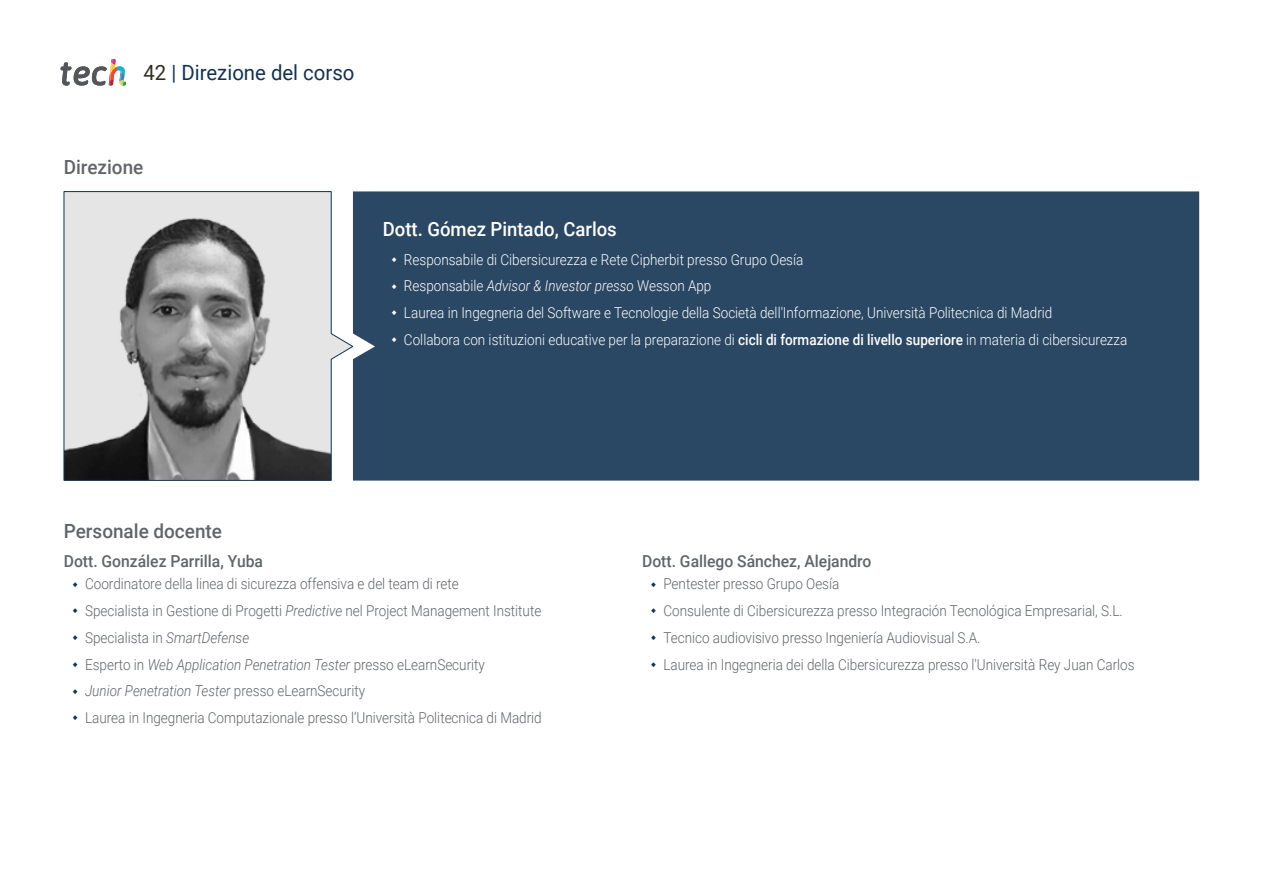
<style>
.page{position:relative;width:1263px;height:893px;background:#fff}
.page>*{position:absolute;margin:0;border:0;box-sizing:border-box;transform-origin:0 0}
.t1{font:21px "Roboto";color:#123352}
.t2{font:500 19.5px "Roboto";color:#61646a}
.t3{font:500 19.5px "Roboto";color:#fff;scale:.95 1}
.t4{font:500 16.5px "Roboto";color:#61646a;scale:.95 1}
.t5{font:300 15px/26.7px "Roboto";color:#61646a;scale:.9 1}
.t6{font:300 15px/26.7px "Roboto";color:#fff;scale:.9 1}
.s1{color:#312e20}
.s2{font-style:italic}
.s3{font-weight:500}
</style>
<div class="page">
<div style="left:353px;top:191px;width:846px;height:290px;background:#2a4763"></div>
<svg style="left:64px;top:191px;width:289px;height:290px;background:#b0b1b1"></svg>
<svg style="left:61px;top:59px;width:65px;height:27px"></svg>
<svg style="left:392px;top:257px;width:5px;height:5px"></svg>
<svg style="left:392px;top:284px;width:5px;height:5px"></svg>
<svg style="left:392px;top:310px;width:5px;height:5px"></svg>
<svg style="left:392px;top:337px;width:5px;height:5px"></svg>
<h1 class="t1" style="left:144px;top:57px;width:213px"><span class="s1">42</span> | Direzione del corso</h1>
<h2 class="t2" style="left:64px;top:154px;width:81px">Direzione</h2>
<h2 class="t2" style="left:64px;top:517px;width:160px">Personale docente</h2>
<h2 class="t3" style="left:383px;top:215px;width:248px">Dott. Gómez Pintado, Carlos</h2>
<p class="t6" style="left:404px;top:245px;width:805px">Responsabile di Cibersicurezza e Rete Cipherbit presso Grupo Oesía<br>Responsabile <span class="s2">Advisor &amp; Investor presso</span> Wesson App<br>Laurea in Ingegneria del Software e Tecnologie della Società dell'Informazione, Università Politecnica di Madrid<br>Collabora con istituzioni educative per la preparazione di <span class="s3">cicli di formazione di livello superiore</span> in materia di cibersicurezza</p>
<p class="t4" style="left:64px;top:550px;width:211px">Dott. González Parrilla, Yuba</p>
<p class="t5" style="left:85px;top:570px;width:509px">Coordinatore della linea di sicurezza offensiva e del team di rete<br>Specialista in Gestione di Progetti <span class="s2">Predictive</span> nel Project Management Institute Specialista in <span class="s2">SmartDefense<br></span>Esperto in <span class="s2">Web Application Penetration Tester</span> presso eLearnSecurity<br><span class="s2">Junior Penetration Tester</span> presso eLearnSecurity<br>Laurea in Ingegneria Computazionale presso l’Università Politecnica di Madrid</p>
<p class="t4" style="left:642px;top:550px;width:243px">Dott. Gallego Sánchez, Alejandro</p>
<p class="t5" style="left:663px;top:570px;width:525px">Pentester presso Grupo Oesía<br>Consulente di Cibersicurezza presso Integración Tecnológica Empresarial, S.L.<br>Tecnico audiovisivo presso Ingeniería Audiovisual S.A.<br>Laurea in Ingegneria dei della Cibersicurezza presso l'Università Rey Juan Carlos</p>
</div>
